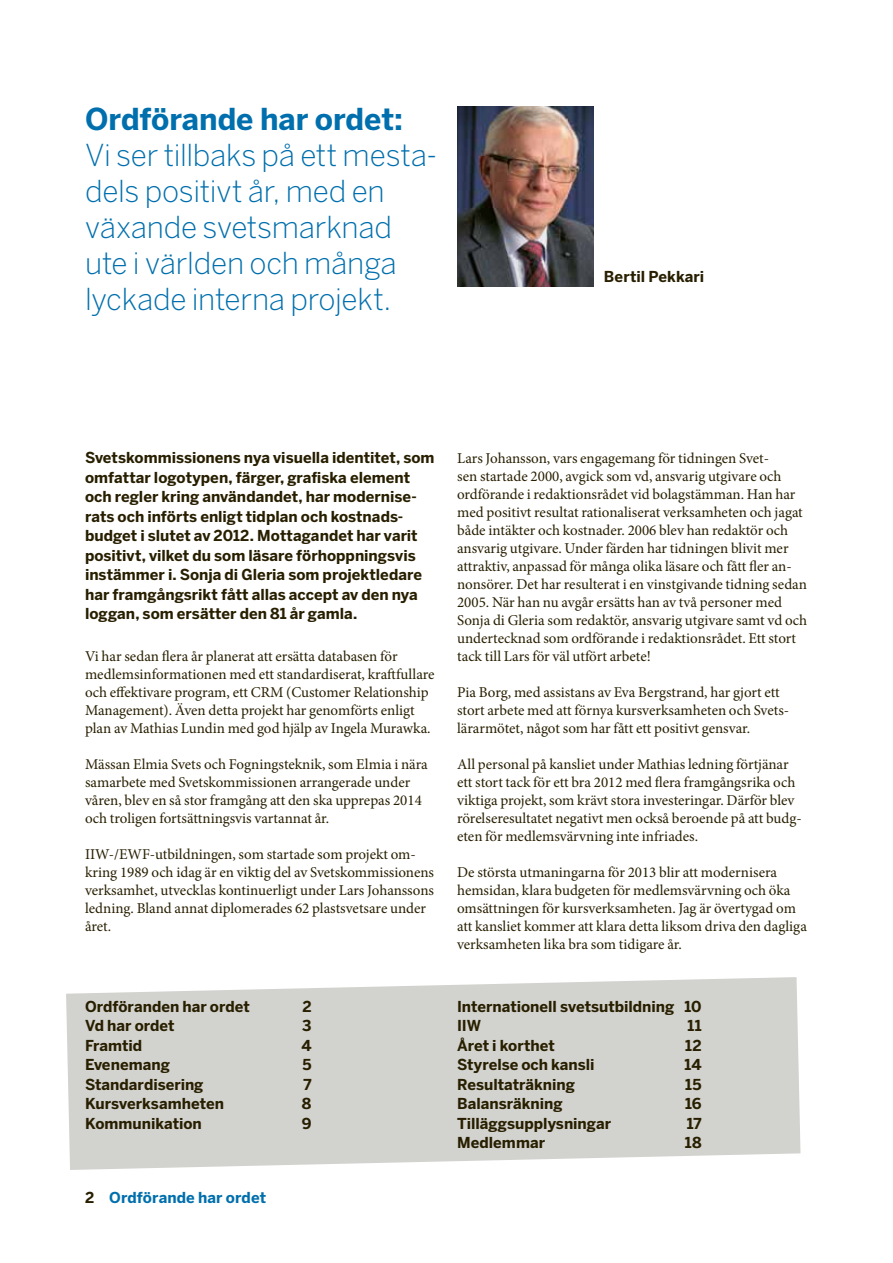
<style>
.page{position:relative;width:893px;height:1263px;background:#fff}
.page>*{position:absolute;margin:0;border:0;box-sizing:border-box;transform-origin:0 0}
.t1{font:300 30px/36px "Benton Sans";letter-spacing:-.01em;color:#006fad}
.t2{font:700 30px "Benton Sans";letter-spacing:-.005em;color:#006fad}
.t3{font:15px/18px "Minion Pro";color:#281f00}
.t4{font:700 15px/19.5px "Benton Sans";color:#281f00}
.t5{font:700 15px "Benton Sans";letter-spacing:.005em;color:#006fad}
.s1{color:#281f00}
</style>
<div class="page">
<svg style="left:66px;top:977px;width:734px;height:193px;background:#d6d6d3"></svg>
<img style="left:457px;top:106px;width:136px;height:180px">
<h1 class="t2" style="left:85px;top:101px;width:319px">Ordförande har ordet:</h1>
<h1 class="t1" style="left:85px;top:137px;width:354px">Vi ser tillbaks på ett mesta&shy;dels positivt år, med en växande svetsmarknad ute i världen och många lyckade interna projekt.</h1>
<p class="t4" style="left:604px;top:266px;width:102px">Bertil Pekkari</p>
<p class="t4" style="left:85px;top:448px;width:351px">Svetskommissionens nya visuella identitet, som omfattar logotypen, färger, grafiska element och regler kring användandet, har modernise&shy;rats och införts enligt tidplan och kostnads&shy;budget i slutet av 2012. Mottagandet har varit positivt, vilket du som läsare förhoppningsvis instämmer i. Sonja di Gleria som projektledare har framgångsrikt fått allas accept av den nya loggan, som ersätter den 81 år gamla.</p>
<p class="t3" style="left:85px;top:647px;width:351px">Vi har sedan flera år planerat att ersätta databasen för medlemsinformationen med ett standardiserat, kraftfullare och effektivare program, ett CRM (Customer Relationship Management). Även detta projekt har genomförts enligt plan av Mathias Lundin med god hjälp av Ingela Murawka.</p>
<p class="t3" style="left:85px;top:755px;width:344px">Mässan Elmia Svets och Fogningsteknik, som Elmia i nära samarbete med Svetskommissionen arrangerade under våren, blev en så stor framgång att den ska upprepas 2014 och troligen fortsättningsvis vartannat år.</p>
<p class="t3" style="left:85px;top:845px;width:351px">IIW-/EWF-utbildningen, som startade som projekt om&shy;kring 1989 och idag är en viktig del av Svetskommissionens verksamhet, utvecklas kontinuerligt under Lars Johanssons ledning. Bland annat diplomerades 62 plastsvetsare under året.</p>
<p class="t4" style="left:85px;top:996px;width:166px">Ordföranden har ordet</p>
<p class="t4" style="left:302px;top:996px;width:11px">2</p>
<p class="t4" style="left:85px;top:1016px;width:91px">Vd har ordet</p>
<p class="t4" style="left:302px;top:1016px;width:11px">3</p>
<p class="t4" style="left:85px;top:1035px;width:59px">Framtid</p>
<p class="t4" style="left:301px;top:1035px;width:12px">4</p>
<p class="t4" style="left:85px;top:1055px;width:86px">Evenemang</p>
<p class="t4" style="left:302px;top:1055px;width:11px">5</p>
<p class="t4" style="left:85px;top:1074px;width:120px">Standardisering</p>
<p class="t4" style="left:303px;top:1074px;width:10px">7</p>
<p class="t4" style="left:85px;top:1094px;width:140px">Kursverksamheten</p>
<p class="t4" style="left:302px;top:1094px;width:11px">8</p>
<p class="t4" style="left:85px;top:1113px;width:118px">Kommunikation</p>
<p class="t4" style="left:302px;top:1113px;width:11px">9</p>
<p class="t5" style="left:85px;top:1188px;width:183px"><span class="s1">2</span> Ordförande har ordet</p>
<p class="t3" style="left:457px;top:449px;width:351px">Lars Johansson, vars engagemang för tidningen Svet-<br>sen startade 2000, avgick som vd, ansvarig utgivare och ordförande i redaktionsrådet vid bolagstämman. Han har med positivt resultat rationaliserat verksamheten och jagat både intäkter och kostnader. 2006 blev han redaktör och ansvarig utgivare. Under färden har tidningen blivit mer attraktiv, anpassad för många olika läsare och fått fler an&shy;nonsörer. Det har resulterat i en vinstgivande tidning sedan 2005. När han nu avgår ersätts han av två personer med Sonja di Gleria som redaktör, ansvarig utgivare samt vd och undertecknad som ordförande i redaktionsrådet. Ett stort tack till Lars för väl utfört arbete!</p>
<p class="t3" style="left:457px;top:683px;width:332px">Pia Borg, med assistans av Eva Bergstrand, har gjort ett stort arbete med att förnya kursverksamheten och Svets&shy;lärarmötet, något som har fått ett positivt gensvar.</p>
<p class="t3" style="left:457px;top:755px;width:344px">All personal på kansliet under Mathias ledning förtjänar ett stort tack för ett bra 2012 med flera framgångsrika och viktiga projekt, som krävt stora investeringar. Därför blev rörelseresultatet negativt men också beroende på att budg&shy;eten för medlemsvärvning inte infriades.</p>
<p class="t3" style="left:457px;top:863px;width:351px">De största utmaningarna för 2013 blir att modernisera hemsidan, klara budgeten för medlemsvärvning och öka omsättningen för kursverksamheten. Jag är övertygad om att kansliet kommer att klara detta liksom driva den dagliga verksamheten lika bra som tidigare år.</p>
<p class="t4" style="left:457px;top:996px;width:246px">Internationell svetsutbildning 10<br>IIW</p>
<p class="t4" style="left:688px;top:1016px;width:16px">11</p>
<p class="t4" style="left:457px;top:1035px;width:99px">Året i korthet</p>
<p class="t4" style="left:685px;top:1035px;width:18px">12</p>
<p class="t4" style="left:457px;top:1055px;width:139px">Styrelse och kansli</p>
<p class="t4" style="left:684px;top:1055px;width:19px">14</p>
<p class="t4" style="left:457px;top:1074px;width:119px">Resultaträkning</p>
<p class="t4" style="left:685px;top:1074px;width:18px">15</p>
<p class="t4" style="left:457px;top:1094px;width:107px">Balansräkning</p>
<p class="t4" style="left:685px;top:1094px;width:18px">16</p>
<p class="t4" style="left:457px;top:1113px;width:156px">Tilläggsupplysningar</p>
<p class="t4" style="left:687px;top:1113px;width:16px">17</p>
<p class="t4" style="left:457px;top:1133px;width:89px">Medlemmar</p>
<p class="t4" style="left:685px;top:1133px;width:18px">18</p>
</div>
